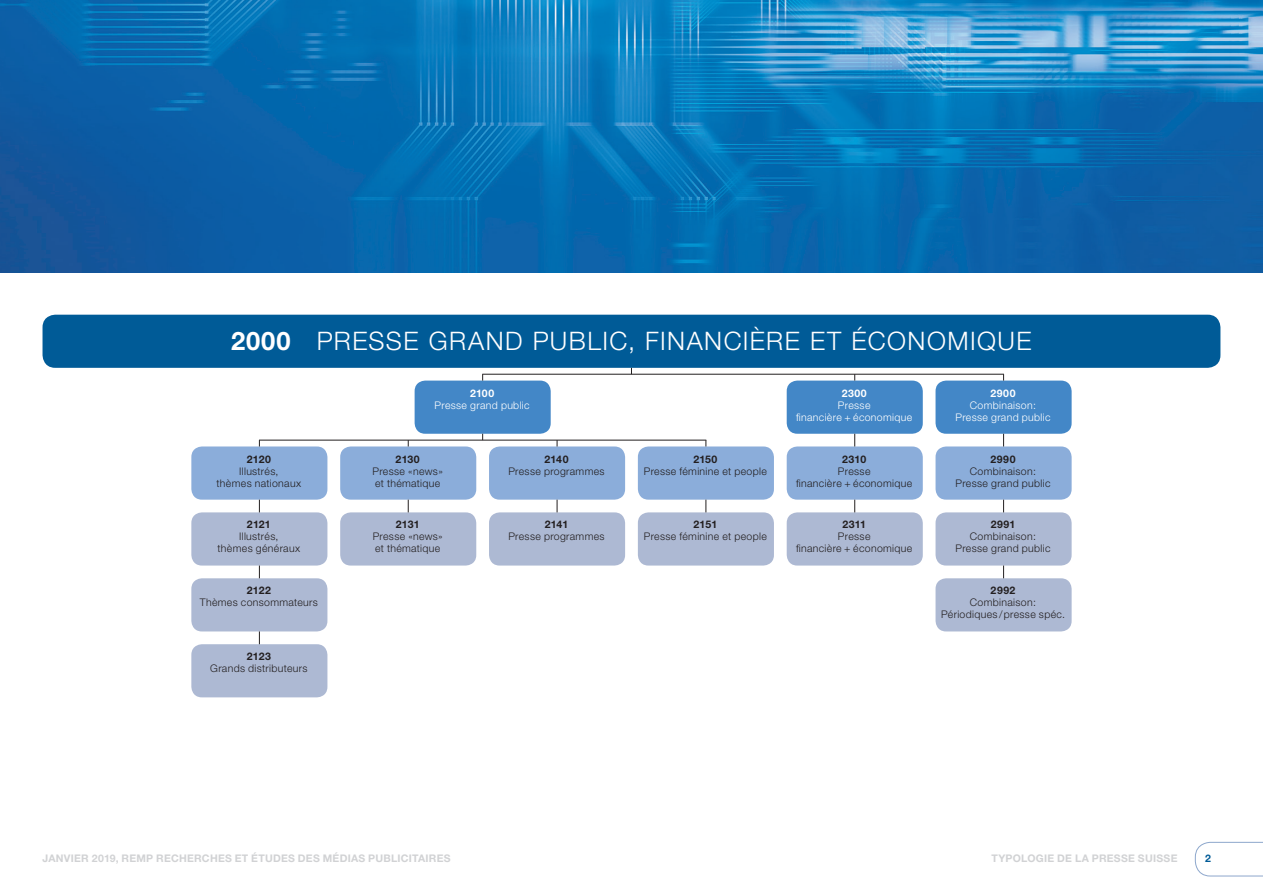
<style>
.page{position:relative;width:1263px;height:893px;background:#fff}
.page>*{position:absolute;margin:0;border:0;box-sizing:border-box;transform-origin:0 0}
.t1{font:300 25.5px "Helvetica Neue LT Std";letter-spacing:.055em;color:#fff}
.t2{font:300 10.5px/12px "Helvetica Neue LT Std";letter-spacing:.03em;color:#231f20;text-align:center}
.t3{font:700 10.5px "Helvetica Neue LT Std";letter-spacing:.025em;color:#d1d2d4}
.t4{font:300 10.5px/12px "Helvetica Neue LT Std";letter-spacing:.03em;color:#fff;text-align:center}
.t5{font:700 10.5px "Helvetica Neue LT Std";letter-spacing:.02em;color:#231f20}
.t6{font:700 10.5px "Helvetica Neue LT Std";letter-spacing:.055em;color:#fff}
.t7{font:700 10.5px "Helvetica Neue LT Std";color:#005b97}
.s1{font-weight:700}
</style>
<div class="page">
<svg style="left:1194px;top:842px;width:69px;height:35px"></svg>
<div style="left:43px;top:315px;width:1177px;height:53px;background:#005b97;border-radius:13px"></div>
<hr style="left:482px;top:374px;width:522px;height:1px;background:#231f20">
<div style="left:415px;top:381px;width:136px;height:53px;background:#4387c7;border-radius:11px"></div>
<div style="left:191px;top:446px;width:136px;height:54px;background:#8badda;border-radius:11px"></div>
<div style="left:191px;top:512px;width:136px;height:54px;background:#adb9d3;border-radius:11px"></div>
<div style="left:191px;top:578px;width:136px;height:53px;background:#adb9d3;border-radius:11px"></div>
<div style="left:191px;top:644px;width:136px;height:53px;background:#adb9d3;border-radius:11px"></div>
<div style="left:340px;top:446px;width:136px;height:54px;background:#8badda;border-radius:11px"></div>
<div style="left:340px;top:512px;width:136px;height:54px;background:#adb9d3;border-radius:11px"></div>
<div style="left:489px;top:446px;width:136px;height:54px;background:#8badda;border-radius:11px"></div>
<div style="left:489px;top:512px;width:136px;height:54px;background:#adb9d3;border-radius:11px"></div>
<div style="left:638px;top:446px;width:136px;height:54px;background:#8badda;border-radius:11px"></div>
<div style="left:638px;top:512px;width:136px;height:54px;background:#adb9d3;border-radius:11px"></div>
<div style="left:787px;top:446px;width:136px;height:54px;background:#8badda;border-radius:11px"></div>
<div style="left:787px;top:512px;width:136px;height:54px;background:#adb9d3;border-radius:11px"></div>
<div style="left:935px;top:446px;width:136px;height:54px;background:#8badda;border-radius:11px"></div>
<div style="left:935px;top:512px;width:136px;height:54px;background:#adb9d3;border-radius:11px"></div>
<div style="left:935px;top:578px;width:136px;height:53px;background:#adb9d3;border-radius:11px"></div>
<div style="left:787px;top:381px;width:136px;height:53px;background:#4387c7;border-radius:11px"></div>
<div style="left:935px;top:381px;width:136px;height:53px;background:#4387c7;border-radius:11px"></div>
<svg style="left:259px;top:500px;width:1px;height:12px"></svg>
<svg style="left:854px;top:500px;width:1px;height:12px"></svg>
<svg style="left:854px;top:434px;width:1px;height:12px"></svg>
<svg style="left:1003px;top:434px;width:1px;height:12px"></svg>
<svg style="left:1003px;top:500px;width:1px;height:12px"></svg>
<svg style="left:1003px;top:566px;width:1px;height:12px"></svg>
<svg style="left:259px;top:566px;width:1px;height:12px"></svg>
<svg style="left:259px;top:631px;width:1px;height:13px"></svg>
<svg style="left:408px;top:500px;width:1px;height:12px"></svg>
<svg style="left:557px;top:500px;width:1px;height:12px"></svg>
<svg style="left:705px;top:500px;width:1px;height:12px"></svg>
<hr style="left:259px;top:440px;width:447px;height:1px;background:#231f20">
<img style="left:0;top:0;width:1263px;height:272px">
<h1 class="t1" style="left:231px;top:326px;width:802px"><span class="s1">2000</span> PRESSE GRAND PUBLIC, FINANCIÈRE ET ÉCONOMIQUE</h1>
<p class="t6" style="left:470px;top:386px;width:26px">2100</p>
<p class="t4" style="left:435px;top:399px;width:96px">Presse grand public</p>
<p class="t6" style="left:842px;top:386px;width:27px">2300</p>
<p class="t4" style="left:796px;top:399px;width:117px">Presse<br>financière + économique</p>
<p class="t6" style="left:990px;top:386px;width:27px">2900</p>
<p class="t4" style="left:955px;top:399px;width:96px">Combinaison:<br>Presse grand public</p>
<p class="t5" style="left:247px;top:452px;width:26px">2120</p>
<p class="t2" style="left:217px;top:465px;width:86px">Illustrés,<br>thèmes nationaux</p>
<p class="t5" style="left:247px;top:518px;width:25px">2121</p>
<p class="t2" style="left:218px;top:530px;width:84px">Illustrés,<br>thèmes généraux</p>
<p class="t5" style="left:247px;top:584px;width:26px">2122</p>
<p class="t2" style="left:200px;top:596px;width:120px">Thèmes consommateurs</p>
<p class="t5" style="left:247px;top:650px;width:26px">2123</p>
<p class="t2" style="left:210px;top:662px;width:99px">Grands distributeurs</p>
<p class="t5" style="left:396px;top:452px;width:26px">2130</p>
<p class="t2" style="left:373px;top:465px;width:72px;text-align:left">Presse «news» et thématique</p>
<p class="t5" style="left:396px;top:518px;width:25px">2131</p>
<p class="t2" style="left:373px;top:530px;width:72px;text-align:left">Presse «news» et thématique</p>
<p class="t5" style="left:545px;top:452px;width:25px">2140</p>
<p class="t2" style="left:508px;top:465px;width:98px">Presse programmes</p>
<p class="t5" style="left:545px;top:518px;width:25px">2141</p>
<p class="t2" style="left:508px;top:530px;width:98px">Presse programmes</p>
<p class="t5" style="left:693px;top:452px;width:26px">2150</p>
<p class="t2" style="left:644px;top:465px;width:124px">Presse féminine et people</p>
<p class="t5" style="left:693px;top:518px;width:25px">2151</p>
<p class="t2" style="left:644px;top:530px;width:124px">Presse féminine et people</p>
<p class="t5" style="left:842px;top:452px;width:26px">2310</p>
<p class="t2" style="left:796px;top:465px;width:117px">Presse<br>financière + économique</p>
<p class="t5" style="left:842px;top:518px;width:25px">2311</p>
<p class="t2" style="left:796px;top:530px;width:118px">Presse<br>financière + économique</p>
<p class="t5" style="left:990px;top:452px;width:27px">2990</p>
<p class="t2" style="left:955px;top:465px;width:96px">Combinaison:<br>Presse grand public</p>
<p class="t5" style="left:991px;top:518px;width:26px">2991</p>
<p class="t2" style="left:955px;top:530px;width:96px">Combinaison:<br>Presse grand public</p>
<p class="t5" style="left:990px;top:584px;width:26px">2992</p>
<p class="t2" style="left:941px;top:596px;width:125px">Combinaison:<br>Périodiques /presse spéc.</p>
<p class="t3" style="left:43px;top:851px;width:409px">JANVIER 2019, REMP RECHERCHES ET ÉTUDES DES MÉDIAS PUBLICITAIRES</p>
<p class="t3" style="left:991px;top:851px;width:188px">TYPOLOGIE DE LA PRESSE SUISSE</p>
<p class="t7" style="left:1205px;top:851px;width:7px">2</p>
</div>
